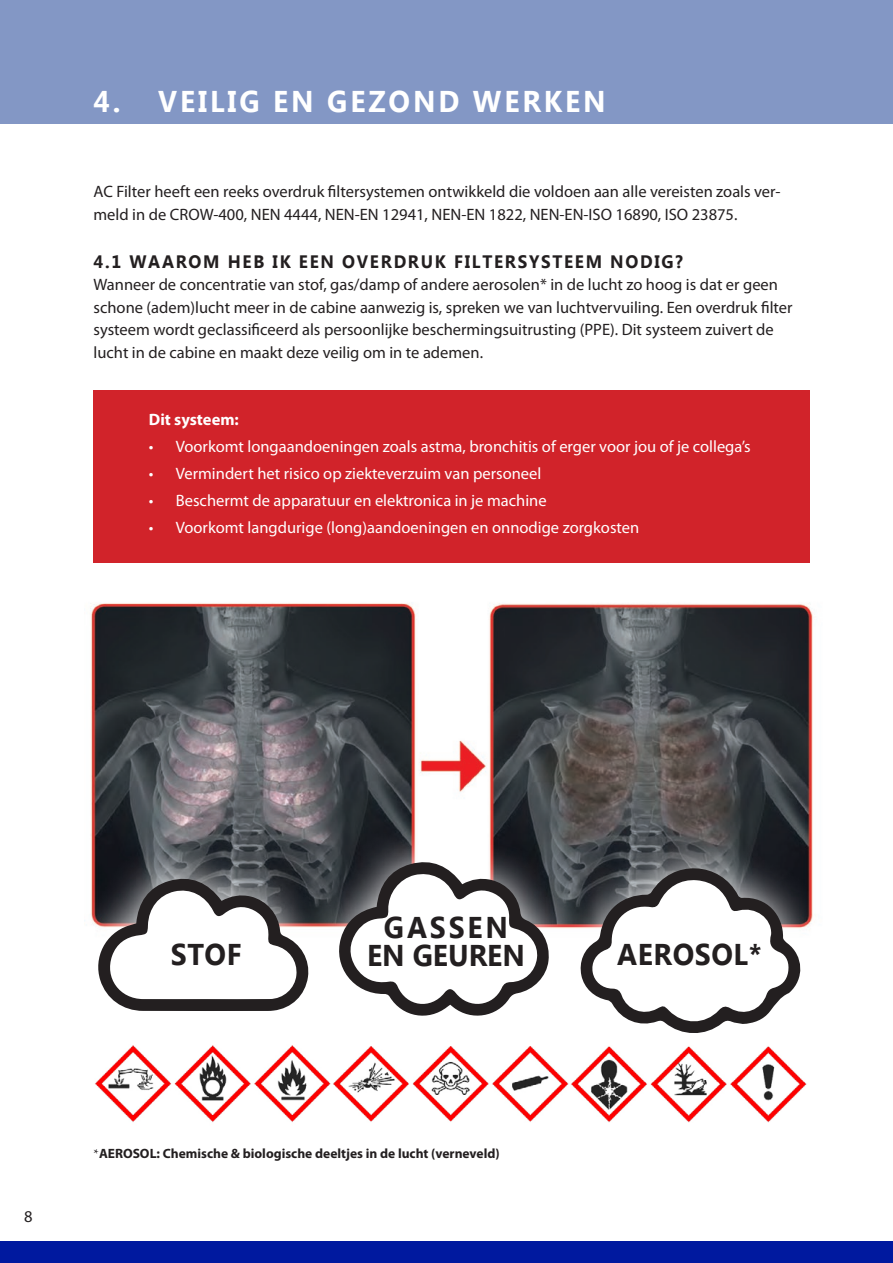
<style>
.page{position:relative;width:893px;height:1263px;background:#fff}
.page>*{position:absolute;margin:0;border:0;box-sizing:border-box;transform-origin:0 0}
.t1{font:700 30px "Microsoft Tai Le";letter-spacing:.1em;color:#fff;scale:.95 1}
.t2{font:700 30px "Microsoft Tai Le";letter-spacing:.02em;color:#231f20;scale:.95 1}
.t3{font:700 30px "Microsoft Tai Le";color:#231f20;scale:.95 1}
.t4{font:700 18px "Microsoft Tai Le";letter-spacing:.1em;color:#231f20;scale:.95 1}
.t5{font:16.5px/22.5px "Myriad Pro";color:#231f20}
.t6{font:16.5px "Myriad Pro";color:#fff}
.t7{font:700 16.5px "Myriad Pro";color:#fff}
.t8{font:700 13.5px "Myriad Pro";color:#231f20}
.s1{font-family:"Minion Pro";font-weight:400}
</style>
<div class="page">
<div style="left:0;top:0;width:893px;height:123px;background:#8397c5"></div>
<div style="left:0;top:1242px;width:893px;height:21px;background:#00199f"></div>
<div style="left:94px;top:390px;width:716px;height:172px;background:#d1232a"></div>
<img style="left:90px;top:603px;width:723px;height:221px">
<svg style="left:84px;top:824px;width:729px;height:148px"></svg>
<svg style="left:578px;top:862px;width:222px;height:171px"></svg>
<svg style="left:333px;top:862px;width:217px;height:154px"></svg>
<svg style="left:98px;top:875px;width:216px;height:136px"></svg>
<img style="left:95px;top:1045px;width:236px;height:77px">
<img style="left:333px;top:1046px;width:236px;height:76px">
<img style="left:571px;top:1046px;width:236px;height:76px">
<p class="t1" style="left:94px;top:84px;width:541px">4. VEILIG EN GEZOND WERKEN</p>
<p class="t5" style="left:94px;top:180px;width:689px">AC Filter heeft een reeks overdruk filtersystemen ontwikkeld die voldoen aan alle vereisten zoals ver&shy;meld in de CROW-400, NEN 4444, NEN-EN 12941, NEN-EN 1822, NEN-EN-ISO 16890, ISO 23875.</p>
<p class="t4" style="left:94px;top:251px;width:622px">4.1 WAAROM HEB IK EEN OVERDRUK FILTERSYSTEEM NODIG?</p>
<p class="t5" style="left:94px;top:273px;width:700px">Wanneer de concentratie van stof, gas/damp of andere aerosolen* in de lucht zo hoog is dat er geen schone (adem)lucht meer in de cabine aanwezig is, spreken we van luchtvervuiling. Een overdruk filter systeem wordt geclassificeerd als persoonlijke beschermingsuitrusting (PPE). Dit systeem zuivert de lucht in de cabine en maakt deze veilig om in te ademen.</p>
<p class="t7" style="left:149px;top:408px;width:92px">Dit systeem:</p>
<p class="t6" style="left:149px;top:436px;width:603px">• Voorkomt longaandoeningen zoals astma, bronchitis of erger voor jou of je collega’s</p>
<p class="t6" style="left:149px;top:463px;width:394px">• Vermindert het risico op ziekteverzuim van personeel</p>
<p class="t6" style="left:149px;top:490px;width:399px">• Beschermt de apparatuur en elektronica in je machine</p>
<p class="t6" style="left:149px;top:517px;width:492px">• Voorkomt langdurige (long)aandoeningen en onnodige zorgkosten</p>
<p class="t2" style="left:171px;top:937px;width:76px">STOF</p>
<p class="t2" style="left:384px;top:910px;width:132px">GASSEN</p>
<p class="t3" style="left:367px;top:938px;width:168px">EN GEUREN</p>
<p class="t2" style="left:617px;top:937px;width:154px">AEROSOL*</p>
<p class="t5" style="left:24px;top:1205px;width:10px">8</p>
<p class="t8" style="left:94px;top:1145px;width:408px"><span class="s1">*</span>AEROSOL: Chemische &amp; biologische deeltjes in de lucht (verneveld)</p>
</div>
